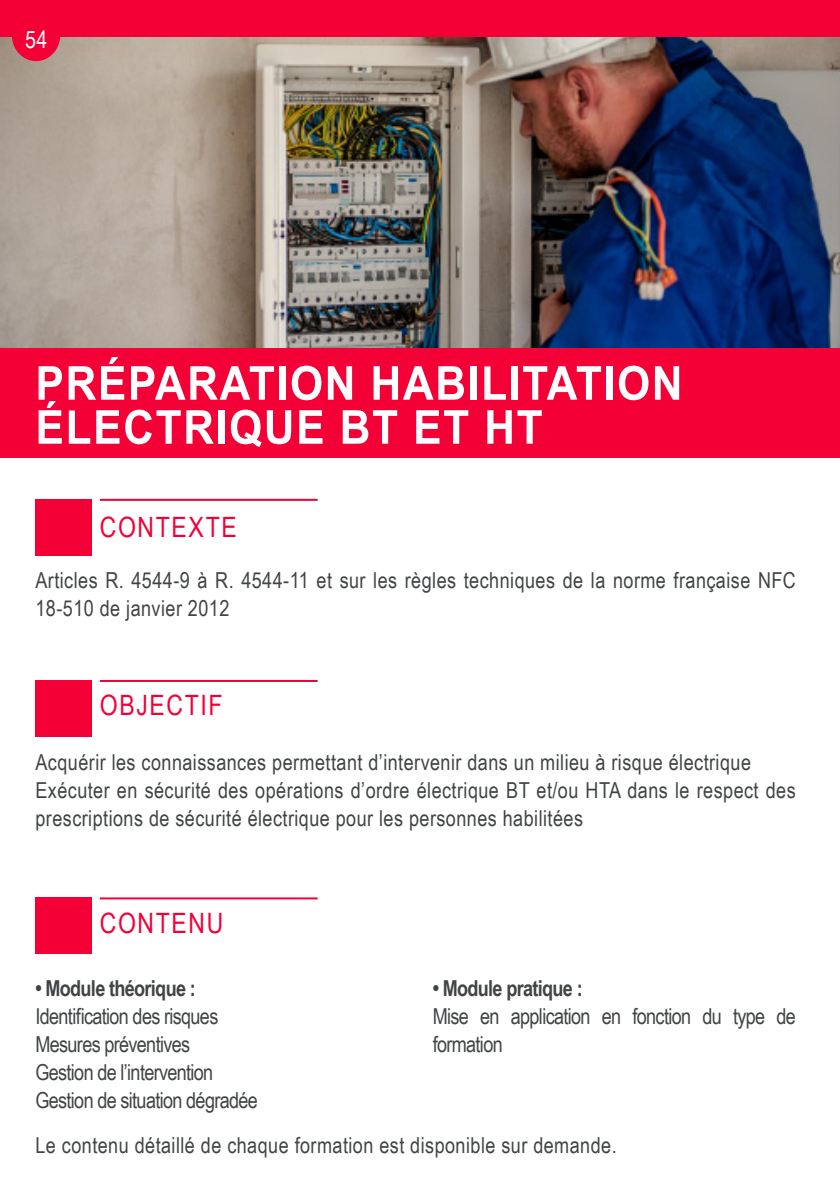
<style>
.page{position:relative;width:840px;height:1191px;background:#fff}
.page>*{position:absolute;margin:0;border:0;box-sizing:border-box;transform-origin:0 0}
.t1{font:700 46.8px/44px "Arial Narrow";letter-spacing:.03em;color:#fff;scale:1.11 1}
.t2{font:28px "Arial Narrow";letter-spacing:.06em;color:#f20036}
.t3{font:24px "Arial Narrow";color:#fff}
.t4{font:22px/28px "Arial Narrow";letter-spacing:.02em;color:#414445}
.t5{font:22px/28px "Arial Narrow";letter-spacing:-.03em;color:#414445}
.t6{font:700 22px "Arial Narrow";letter-spacing:-.03em;color:#414445}
</style>
<div class="page">
<img style="left:0;top:37px;width:839px;height:311px">
<div style="left:0;top:348px;width:839px;height:110px;background:#f20036"></div>
<div style="left:0;top:0;width:839px;height:37px;background:#f20036"></div>
<div style="left:12px;top:10px;width:48px;height:51px;background:#f20036;border-radius:50%"></div>
<div style="left:35px;top:499px;width:57px;height:56px;background:#f20036"></div>
<hr style="left:100px;top:499px;width:217px;height:2px;background:#f20036">
<div style="left:35px;top:680px;width:57px;height:56px;background:#f20036"></div>
<hr style="left:100px;top:680px;width:217px;height:2px;background:#f20036">
<div style="left:35px;top:897px;width:57px;height:57px;background:#f20036"></div>
<hr style="left:100px;top:897px;width:217px;height:2px;background:#f20036">
<p class="t3" style="left:25px;top:22px;width:24px">54</p>
<p class="t1" style="left:35px;top:359px;width:584px">PRÉPARATION HABILITATION<br>ÉLECTRIQUE BT ET HT</p>
<p class="t2" style="left:100px;top:507px;width:138px">CONTEXTE</p>
<p class="t4" style="left:35px;top:565px;width:761px">Articles R. 4544-9 à R. 4544-11 et sur les règles techniques de la norme française NFC<br>18-510 de janvier 2012</p>
<p class="t2" style="left:100px;top:684px;width:124px">OBJECTIF</p>
<p class="t4" style="left:35px;top:747px;width:716px">Acquérir les connaissances permettant d’intervenir dans un milieu à risque électrique</p>
<p class="t4" style="left:35px;top:775px;width:761px">Exécuter en sécurité des opérations d’ordre électrique BT et/ou HTA dans le respect des prescriptions de sécurité électrique pour les personnes habilitées</p>
<p class="t2" style="left:100px;top:902px;width:125px">CONTENU</p>
<p class="t6" style="left:35px;top:971px;width:162px">• Module théorique :</p>
<p class="t5" style="left:35px;top:1001px;width:184px">Identification des risques</p>
<p class="t5" style="left:35px;top:1029px;width:156px">Mesures préventives</p>
<p class="t5" style="left:35px;top:1057px;width:179px">Gestion de l’intervention</p>
<p class="t5" style="left:35px;top:1085px;width:224px">Gestion de situation dégradée</p>
<p class="t6" style="left:432px;top:971px;width:151px">• Module pratique :</p>
<p class="t5" style="left:432px;top:1001px;width:364px">Mise en application en fonction du type de formation</p>
<p class="t4" style="left:35px;top:1130px;width:582px">Le contenu détaillé de chaque formation est disponible sur demande.</p>
</div>
